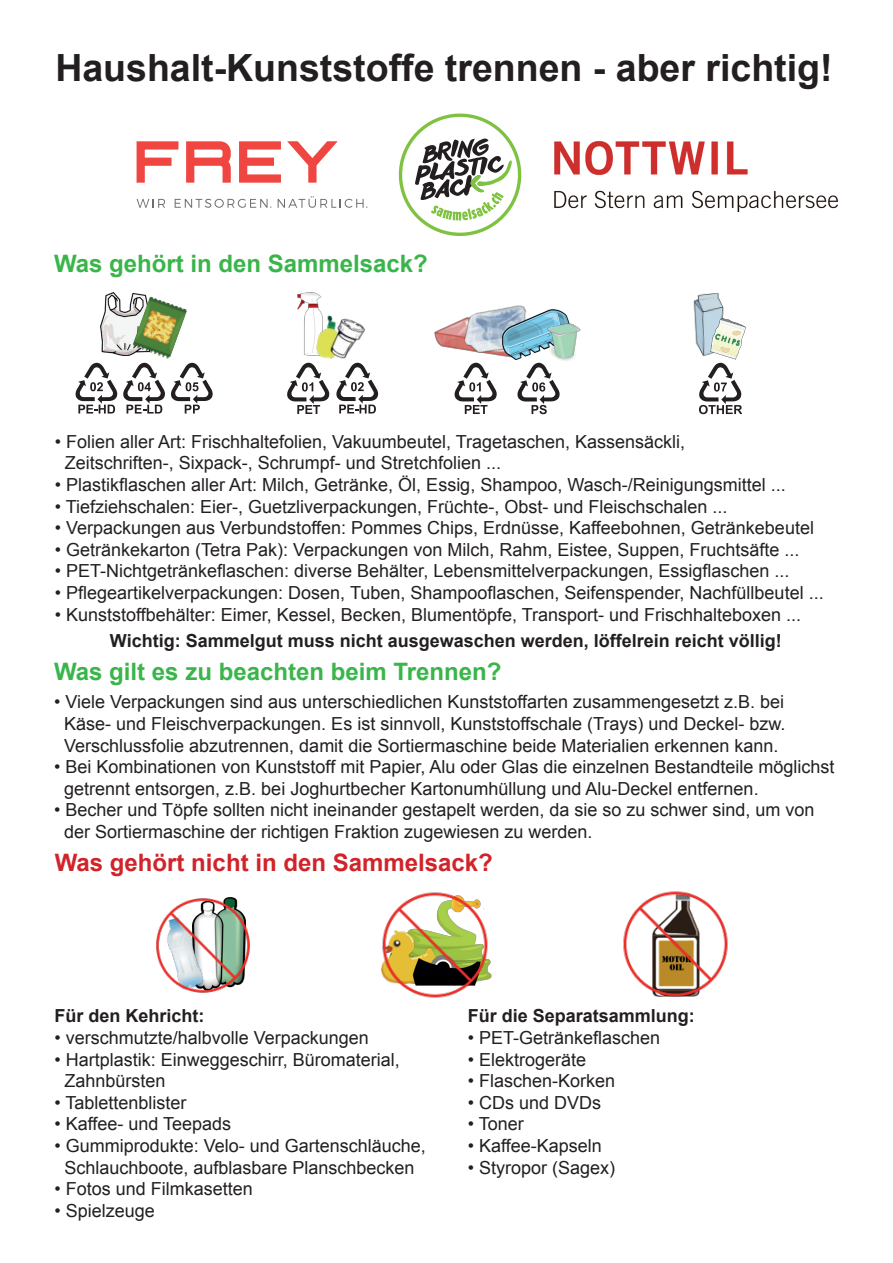
<style>
.page{position:relative;width:893px;height:1263px;background:#fff}
.page>*{position:absolute;margin:0;border:0;box-sizing:border-box;transform-origin:0 0}
.t1{font:700 37.5px "Arial";color:#231f20}
.t2{font:700 24px "Arial";color:#3ab54a}
.t3{font:700 24px "Arial";color:#d1232a}
.t4{font:18px/21.6px "Arial";color:#231f20}
.t5{font:700 18px "Arial";color:#231f20}
</style>
<div class="page">
<svg style="left:171px;top:363px;width:42px;height:50px"></svg>
<svg style="left:76px;top:363px;width:41px;height:50px"></svg>
<svg style="left:399px;top:114px;width:122px;height:122px"></svg>
<img style="left:101px;top:292px;width:46px;height:64px">
<svg style="left:123px;top:340px;width:42px;height:73px"></svg>
<img style="left:132px;top:296px;width:55px;height:50px">
<img style="left:132px;top:346px;width:38px;height:14px">
<img style="left:170px;top:310px;width:17px;height:47px">
<img style="left:298px;top:292px;width:24px;height:52px">
<img style="left:314px;top:314px;width:9px;height:30px">
<img style="left:323px;top:315px;width:43px;height:37px">
<img style="left:329px;top:352px;width:20px;height:7px">
<svg style="left:287px;top:344px;width:42px;height:70px"></svg>
<svg style="left:336px;top:362px;width:42px;height:51px"></svg>
<img style="left:435px;top:322px;width:21px;height:27px">
<img style="left:456px;top:305px;width:61px;height:58px">
<img style="left:478px;top:337px;width:62px;height:26px">
<img style="left:517px;top:305px;width:8px;height:4px">
<img style="left:502px;top:309px;width:61px;height:50px">
<img style="left:542px;top:312px;width:39px;height:49px">
<svg style="left:455px;top:363px;width:42px;height:51px"></svg>
<svg style="left:517px;top:363px;width:43px;height:51px"></svg>
<img style="left:693px;top:292px;width:31px;height:60px">
<img style="left:701px;top:318px;width:45px;height:42px">
<svg style="left:699px;top:363px;width:42px;height:51px"></svg>
<img style="left:156px;top:897px;width:94px;height:96px">
<img style="left:381px;top:892px;width:111px;height:106px">
<img style="left:623px;top:891px;width:105px;height:106px">
<svg style="left:137px;top:199px;width:28px;height:9px"></svg>
<svg style="left:175px;top:199px;width:96px;height:9px"></svg>
<svg style="left:278px;top:196px;width:89px;height:12px"></svg>
<svg style="left:186px;top:141px;width:45px;height:42px"></svg>
<svg style="left:137px;top:141px;width:41px;height:42px"></svg>
<svg style="left:239px;top:141px;width:42px;height:42px"></svg>
<svg style="left:287px;top:141px;width:51px;height:42px"></svg>
<img style="left:554px;top:142px;width:284px;height:70px">
<h1 class="t1" style="left:55px;top:43px;width:779px">Haushalt-Kunststoffe trennen - aber richtig!</h1>
<h2 class="t2" style="left:54px;top:247px;width:375px">Was gehört in den Sammelsack?</h2>
<p class="t4" style="left:65px;top:431px;width:622px;text-indent:-10px">• Folien aller Art: Frischhaltefolien, Vakuumbeutel, Tragetaschen, Kassensäckli,<br>Zeitschriften-, Sixpack-, Schrumpf- und Stretchfolien ...</p>
<p class="t4" style="left:55px;top:474px;width:732px">• Plastikflaschen aller Art: Milch, Getränke, Öl, Essig, Shampoo, Wasch-/Reinigungsmittel ...</p>
<p class="t4" style="left:55px;top:496px;width:674px">• Tiefziehschalen: Eier-, Guetzliverpackungen, Früchte-, Obst- und Fleischschalen ...</p>
<p class="t4" style="left:55px;top:517px;width:761px">• Verpackungen aus Verbundstoffen: Pommes Chips, Erdnüsse, Kaffeebohnen, Getränkebeutel</p>
<p class="t4" style="left:55px;top:539px;width:746px">• Getränkekarton (Tetra Pak): Verpackungen von Milch, Rahm, Eistee, Suppen, Fruchtsäfte ...</p>
<p class="t4" style="left:55px;top:560px;width:736px">• PET-Nichtgetränkeflaschen: diverse Behälter, Lebensmittelverpackungen, Essigflaschen ...</p>
<p class="t4" style="left:55px;top:582px;width:770px">• Pflegeartikelverpackungen: Dosen, Tuben, Shampooflaschen, Seifenspender, Nachfüllbeutel ...</p>
<p class="t4" style="left:55px;top:604px;width:748px">• Kunststoffbehälter: Eimer, Kessel, Becken, Blumentöpfe, Transport- und Frischhalteboxen ...</p>
<p class="t5" style="left:110px;top:629px;width:674px">Wichtig: Sammelgut muss nicht ausgewaschen werden, löffelrein reicht völlig!</p>
<h2 class="t2" style="left:54px;top:656px;width:449px">Was gilt es zu beachten beim Trennen?</h2>
<p class="t4" style="left:54px;top:691px;width:733px;text-align:center">• Viele Verpackungen sind aus unterschiedlichen Kunststoffarten zusammengesetzt z.B. bei<br>Käse- und Fleischverpackungen. Es ist sinnvoll, Kunststoffschale (Trays) und Deckel- bzw.<br>Verschlussfolie abzutrennen, damit die Sortiermaschine beide Materialien erkennen kann.</p>
<p class="t4" style="left:64px;top:756px;width:772px;text-indent:-10px">• Bei Kombinationen von Kunststoff mit Papier, Alu oder Glas die einzelnen Bestandteile möglichst getrennt entsorgen, z.B. bei Joghurtbecher Kartonumhüllung und Alu-Deckel entfernen.</p>
<p class="t4" style="left:64px;top:799px;width:752px;text-indent:-10px">• Becher und Töpfe sollten nicht ineinander gestapelt werden, da sie so zu schwer sind, um von der Sortiermaschine der richtigen Fraktion zugewiesen zu werden.</p>
<h2 class="t3" style="left:55px;top:847px;width:439px">Was gehört nicht in den Sammelsack?</h2>
<p class="t5" style="left:54px;top:1004px;width:152px">Für den Kehricht:</p>
<p class="t4" style="left:54px;top:1027px;width:316px">• verschmutzte/halbvolle Verpackungen</p>
<p class="t4" style="left:64px;top:1049px;width:337px;text-indent:-10px">• Hartplastik: Einweggeschirr, Büromaterial,<br>Zahnbürsten</p>
<p class="t4" style="left:54px;top:1092px;width:134px">• Tablettenblister</p>
<p class="t4" style="left:54px;top:1113px;width:178px">• Kaffee- und Teepads</p>
<p class="t4" style="left:54px;top:1135px;width:373px;text-align:center">• Gummiprodukte: Velo- und Gartenschläuche,<br>Schlauchboote, aufblasbare Planschbecken</p>
<p class="t4" style="left:54px;top:1178px;width:200px">• Fotos und Filmkasetten</p>
<p class="t4" style="left:54px;top:1200px;width:102px">• Spielzeuge</p>
<p class="t5" style="left:468px;top:1004px;width:229px">Für die Separatsammlung:</p>
<p class="t4" style="left:468px;top:1027px;width:194px">• PET-Getränkeflaschen</p>
<p class="t4" style="left:468px;top:1049px;width:120px">• Elektrogeräte</p>
<p class="t4" style="left:468px;top:1070px;width:149px">• Flaschen-Korken</p>
<p class="t4" style="left:468px;top:1092px;width:135px">• CDs und DVDs</p>
<p class="t4" style="left:468px;top:1113px;width:57px">• Toner</p>
<p class="t4" style="left:468px;top:1135px;width:136px">• Kaffee-Kapseln</p>
<p class="t4" style="left:468px;top:1157px;width:149px">• Styropor (Sagex)</p>
</div>
